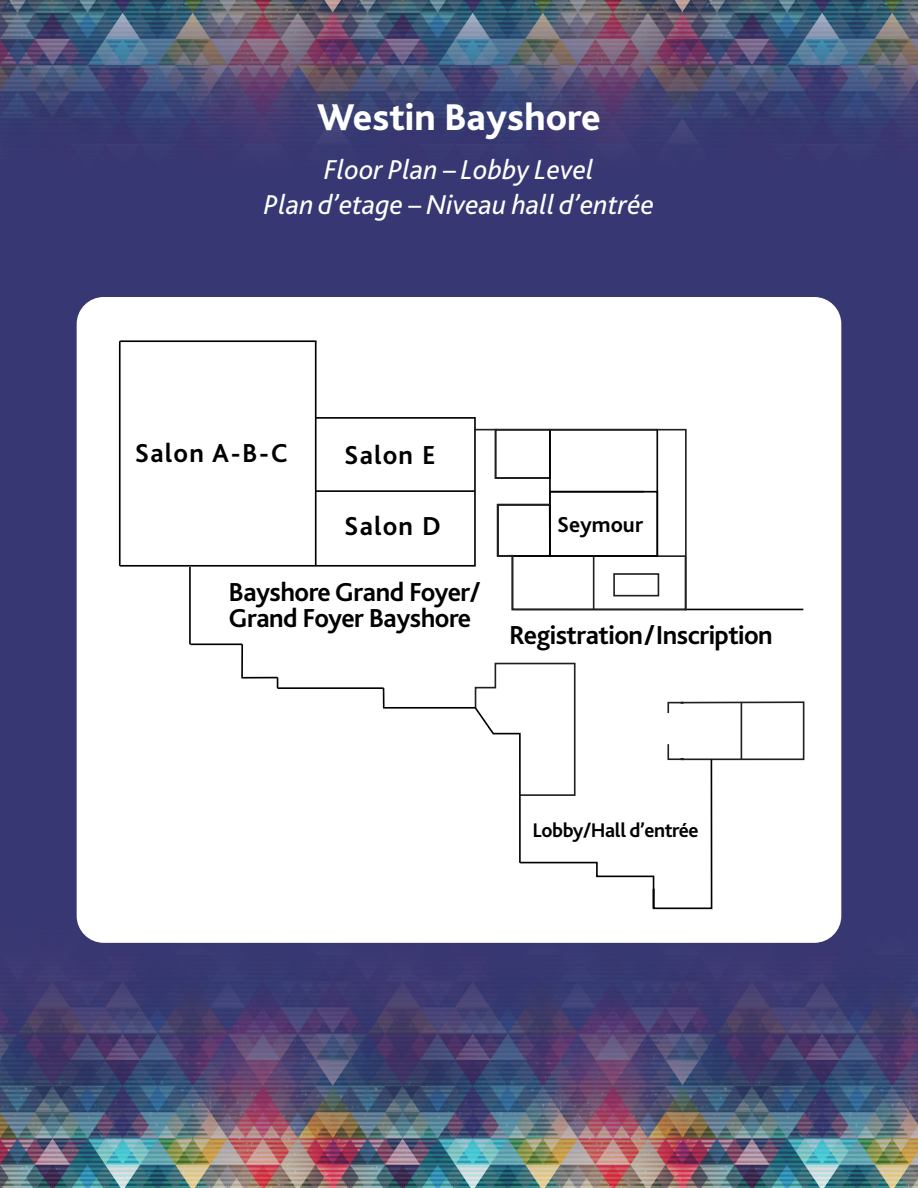
<style>
.page{position:relative;width:918px;height:1188px;background:#fff}
.page>*{position:absolute;margin:0;border:0;box-sizing:border-box;transform-origin:0 0}
.t1{font:800 39px "Bliss 2";color:#fff}
.t2{font:italic 28.5px "Bliss 2";color:#fff}
.t3{font:700 27.15px/26.1px "Bliss 2";letter-spacing:-.02em;color:#000}
.t4{font:700 22.65px "Bliss 2";color:#000}
.t5{font:700 20.7px "Bliss 2";letter-spacing:-.02em;color:#000}
</style>
<div class="page">
<img style="left:0;top:0;width:918px;height:1188px">
<div style="left:77px;top:297px;width:764px;height:646px;background:#fff;border-radius:27px"></div>
<hr style="left:189px;top:567px;width:2px;height:77px;background:#000">
<hr style="left:315px;top:341px;width:2px;height:225px;background:#000">
<svg style="left:118px;top:415px;width:358px;height:152px"></svg>
<hr style="left:120px;top:340px;width:196px;height:2px;background:#000">
<svg style="left:474px;top:662px;width:331px;height:248px"></svg>
<hr style="left:119px;top:341px;width:2px;height:225px;background:#000">
<hr style="left:278px;top:687px;width:106px;height:2px;background:#000">
<hr style="left:685px;top:609px;width:118px;height:1px;background:#000">
<hr style="left:383px;top:707px;width:93px;height:2px;background:#000">
<hr style="left:383px;top:688px;width:2px;height:20px;background:#000">
<hr style="left:241px;top:677px;width:37px;height:2px;background:#000">
<hr style="left:241px;top:644px;width:2px;height:34px;background:#000">
<hr style="left:190px;top:643px;width:52px;height:2px;background:#000">
<svg style="left:475px;top:428px;width:212px;height:183px"></svg>
<p class="t1" style="left:317px;top:92px;width:285px">Westin Bayshore</p>
<p class="t2" style="left:324px;top:152px;width:271px">Floor Plan – Lobby Level</p>
<p class="t2" style="left:264px;top:187px;width:392px">Plan d’etage – Niveau hall d’entrée</p>
<p class="t3" style="left:135px;top:439px;width:154px">Salon A-B-C</p>
<p class="t3" style="left:344px;top:442px;width:93px">Salon E</p>
<p class="t3" style="left:344px;top:513px;width:98px">Salon D</p>
<p class="t4" style="left:557px;top:511px;width:88px">Seymour</p>
<p class="t3" style="left:229px;top:578px;width:254px">Bayshore Grand Foyer/<br>Grand Foyer Bayshore</p>
<p class="t3" style="left:509px;top:621px;width:265px">Registration/Inscription</p>
<p class="t5" style="left:533px;top:818px;width:168px">Lobby/Hall d’entrée</p>
</div>
